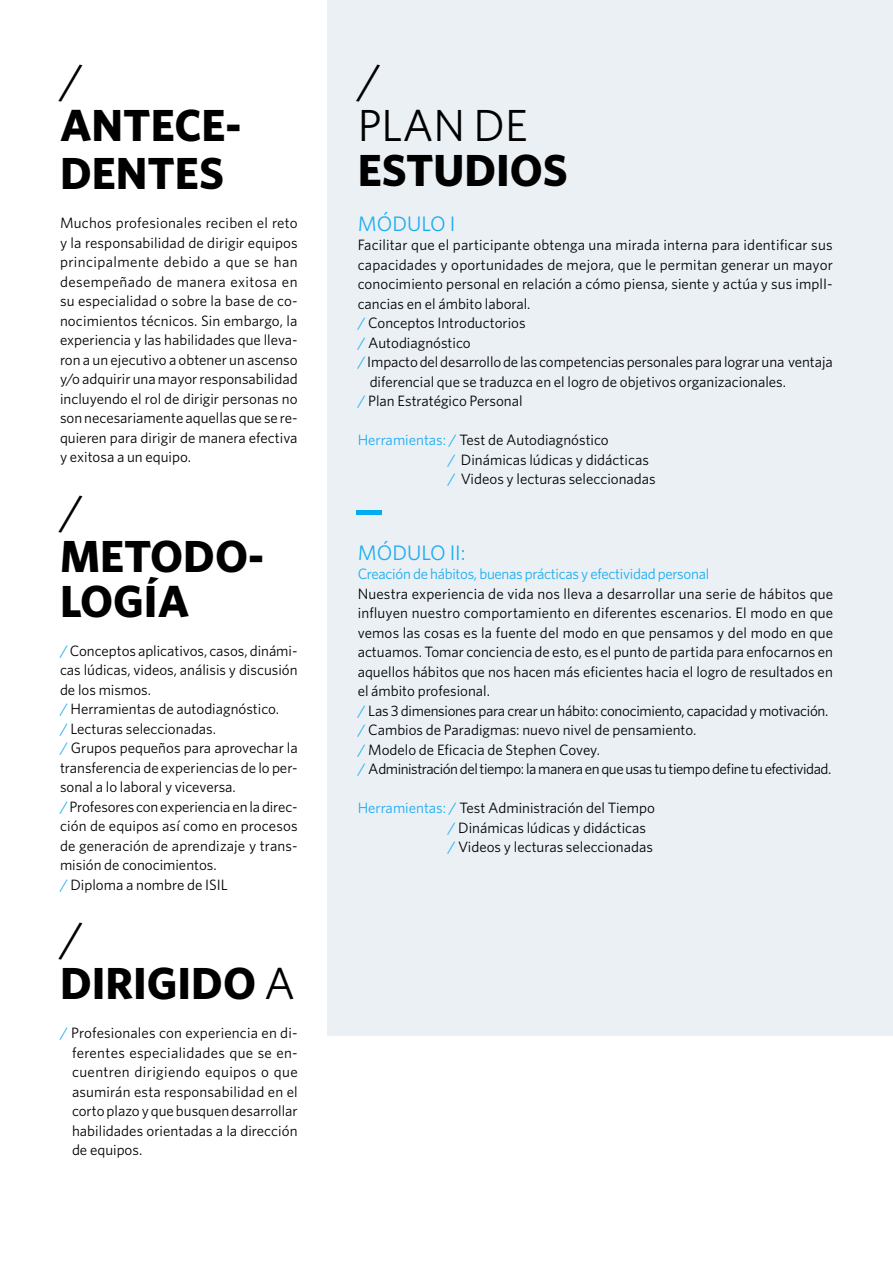
<style>
.page{position:relative;width:893px;height:1263px;background:#fff}
.page>*{position:absolute;margin:0;border:0;box-sizing:border-box;transform-origin:0 0}
.t1{font:700 45px/45px "Whitney";color:#000}
.t2{font:45px/45px "Whitney";color:#000}
.t3{font:21px "Whitney";color:#1cadf0}
.t4{font:15px/19.5px "Whitney";color:#000}
.t5{font:15px "Whitney";letter-spacing:-.02em;color:#1cadf0}
.s1{color:#1cadf0}
.s2{font-weight:400}
</style>
<div class="page">
<div style="left:328px;top:0;width:565px;height:1035px;background:#ebf0f5"></div>
<hr style="left:356px;top:510px;width:26px;height:4px;background:#00adf0">
<h1 class="t2" style="left:60px;top:57px;width:25px">/</h1>
<h1 class="t1" style="left:60px;top:100px;width:183px;line-height:48px">ANTECE-<br>DENTES</h1>
<p class="t4" style="left:60px;top:213px;width:239px;text-align:justify">Muchos profesionales reciben el reto y la responsabilidad de dirigir equipos principalmente debido a que se han desempeñado de manera exitosa en su especialidad o sobre la base de co&shy;nocimientos técnicos. Sin embargo, la experiencia y las habilidades que lleva&shy;ron a un ejecutivo a obtener un ascenso y/o adquirir una mayor responsabilidad incluyendo el rol de dirigir personas no son necesariamente aquellas que se re&shy;quieren para dirigir de manera efectiva y exitosa a un equipo.</p>
<h1 class="t2" style="left:60px;top:487px;width:25px">/</h1>
<h1 class="t1" style="left:60px;top:532px;width:205px">METODO-<br>LOGÍA</h1>
<p class="t4" style="left:60px;top:640px;width:239px"><span class="s1">/</span> Conceptos aplicativos, casos, dinámi&shy;cas lúdicas, videos, análisis y discusión de los mismos.<br><span class="s1">/</span> Herramientas de autodiagnóstico.<br><span class="s1">/</span> Lecturas seleccionadas.<br><span class="s1">/</span> Grupos pequeños para aprovechar la transferencia de experiencias de lo per&shy;sonal a lo laboral y viceversa.<br><span class="s1">/</span> Profesores con experiencia en la direc&shy;ción de equipos así como en procesos de generación de aprendizaje y trans&shy;misión de conocimientos.<br><span class="s1">/</span> Diploma a nombre de ISIL</p>
<h1 class="t1" style="left:60px;top:915px;width:237px"><span class="s2">/<br></span>DIRIGIDO <span class="s2">A</span></h1>
<p class="t4" style="left:72px;top:1023px;width:227px;text-align:justify;text-indent:-12px"><span class="s1">/</span> Profesionales con experiencia en di&shy;ferentes especialidades que se en&shy;cuentren dirigiendo equipos o que asumirán esta responsabilidad en el corto plazo y que busquen desarrollar habilidades orientadas a la dirección de equipos.</p>
<h1 class="t2" style="left:358px;top:57px;width:172px">/<br>PLAN DE</h1>
<h1 class="t1" style="left:358px;top:147px;width:212px">ESTUDIOS</h1>
<h2 class="t3" style="left:358px;top:209px;width:99px">MÓDULO I</h2>
<p class="t4" style="left:358px;top:235px;width:476px">Facilitar que el participante obtenga una mirada interna para identificar sus</p>
<p class="t4" style="left:358px;top:254px;width:477px">capacidades y oportunidades de mejora, que le permitan generar un mayor</p>
<p class="t4" style="left:358px;top:274px;width:477px">conocimiento personal en relación a cómo piensa, siente y actúa y sus implI-</p>
<p class="t4" style="left:358px;top:293px;width:174px">cancias en el ámbito laboral.</p>
<p class="t4" style="left:358px;top:313px;width:169px"><span class="s1">/</span> Conceptos Introductorios</p>
<p class="t4" style="left:358px;top:332px;width:115px"><span class="s1">/</span> Autodiagnóstico</p>
<p class="t4" style="left:358px;top:352px;width:477px"><span class="s1">/</span> Impacto del desarrollo de las competencias personales para lograr una ventaja</p>
<p class="t4" style="left:370px;top:371px;width:418px">diferencial que se traduzca en el logro de objetivos organizacionales.</p>
<p class="t4" style="left:358px;top:391px;width:166px"><span class="s1">/</span> Plan Estratégico Personal</p>
<p class="t4" style="left:448px;top:430px;width:210px;text-indent:-90px"><span class="s1">Herramientas: /</span> Test de Autodiagnóstico<br><span class="s1">/</span> Dinámicas lúdicas y didácticas <span class="s1">/</span> Videos y lecturas seleccionadas</p>
<h2 class="t3" style="left:358px;top:539px;width:110px">MÓDULO II:</h2>
<p class="t5" style="left:358px;top:564px;width:353px">Creación de hábitos, buenas prácticas y efectividad personal</p>
<p class="t4" style="left:358px;top:583px;width:477px">Nuestra experiencia de vida nos lleva a desarrollar una serie de hábitos que influyen nuestro comportamiento en diferentes escenarios. El modo en que vemos las cosas es la fuente del modo en que pensamos y del modo en que actuamos. Tomar conciencia de esto, es el punto de partida para enfocarnos en aquellos hábitos que nos hacen más eficientes hacia el logro de resultados en el ámbito profesional.<br><span class="s1">/</span> Las 3 dimensiones para crear un hábito: conocimiento, capacidad y motivación. <span class="s1">/</span> Cambios de Paradigmas: nuevo nivel de pensamiento.<br><span class="s1">/</span> Modelo de Eficacia de Stephen Covey.<br><span class="s1">/</span> Administración del tiempo: la manera en que usas tu tiempo define tu efectividad.</p>
<p class="t4" style="left:448px;top:798px;width:209px;text-indent:-90px"><span class="s1">Herramientas: /</span> Test Administración del Tiempo <span class="s1">/</span> Dinámicas lúdicas y didácticas <span class="s1">/</span> Videos y lecturas seleccionadas</p>
</div>
